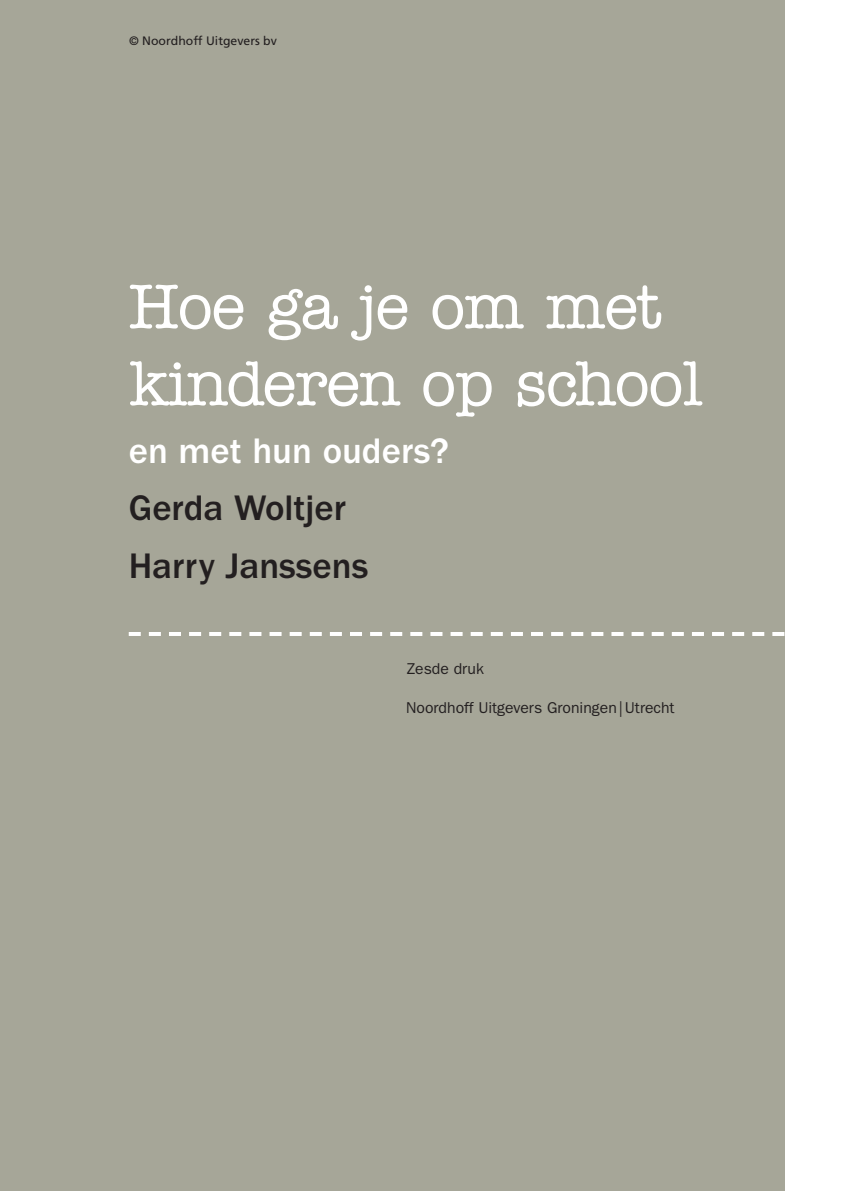
<style>
.page{position:relative;width:844px;height:1191px;background:#fff}
.page>*{position:absolute;margin:0;border:0;box-sizing:border-box;transform-origin:0 0}
.t1{font:500 63px/77px "American Typewriter Std";letter-spacing:-.025em;color:#fff}
.t2{font:500 36.75px/57.8px "ITC Franklin Gothic Std";color:#231f20}
.t3{font:500 36.75px "ITC Franklin Gothic Std";color:#fff}
.t4{font:15.75px "ITC Franklin Gothic Std";color:#231f20}
.t5{font:12.25px "Frutiger LT Std";color:#231f20}
</style>
<div class="page">
<div style="left:0;top:0;width:784px;height:1191px;background:#a6a698"></div>
<svg style="left:129px;top:632px;width:655px;height:4px"></svg>
<p class="t5" style="left:129px;top:34px;width:149px">© Noordhoff Uitgevers bv</p>
<h1 class="t1" style="left:129px;top:274px;width:574px">Hoe ga je om met kinderen op school</h1>
<h2 class="t3" style="left:129px;top:436px;width:321px">en met hun ouders?</h2>
<h2 class="t2" style="left:129px;top:483px;width:241px">Gerda Woltjer<br>Harry Janssens</h2>
<p class="t4" style="left:406px;top:663px;width:79px">Zesde druk</p>
<p class="t4" style="left:406px;top:702px;width:270px">Noordhoff Uitgevers Groningen | Utrecht</p>
</div>
